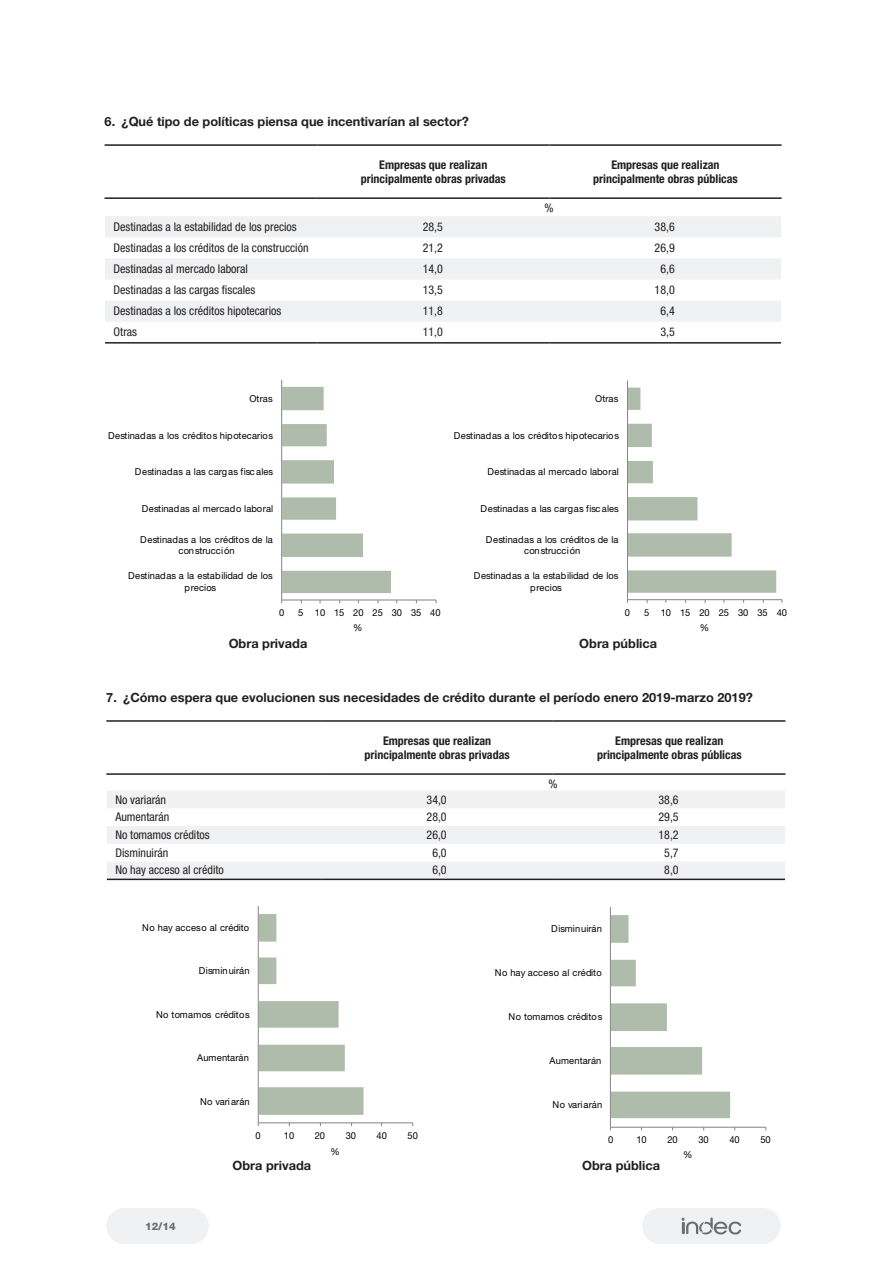
<style>
.page{position:relative;width:893px;height:1263px;background:#fff}
.page>*{position:absolute;margin:0;border:0;box-sizing:border-box;transform-origin:0 0}
.t1{font:700 12.75px "Helvetica Neue LT Std";color:#231f20}
.t2{font:condensed 12px "Helvetica Neue LT Std";color:#231f20}
.t3{font:700 condensed 12px "Helvetica Neue LT Std";color:#231f20}
.t4{font:800 10.5px "Helvetica Neue LT Std";color:#6c6d70}
.t5{font:9.6px/11.6px "Helvetica Neue LT Std";letter-spacing:.02em;color:#000;text-align:center}
.t6{font:9.6px/11.6px "Helvetica Neue LT Std";color:#000;text-align:center}
</style>
<div class="page">
<div style="left:642px;top:1208px;width:36px;height:36px;background:#f0f1f2;border-radius:50%"></div>
<div style="left:106px;top:1208px;width:36px;height:36px;background:#f0f1f2;border-radius:50%"></div>
<div style="left:745px;top:1208px;width:36px;height:36px;background:#f0f1f2;border-radius:50%"></div>
<div style="left:173px;top:1208px;width:36px;height:36px;background:#f0f1f2;border-radius:50%"></div>
<div style="left:663px;top:1208px;width:103px;height:36px;background:#f0f1f2"></div>
<div style="left:127px;top:1208px;width:67px;height:36px;background:#f0f1f2"></div>
<svg style="left:682px;top:1217px;width:59px;height:17px"></svg>
<svg style="left:611px;top:915px;width:119px;height:203px"></svg>
<hr style="left:610px;top:1127px;width:156px;height:1px;background:#898989">
<hr style="left:610px;top:907px;width:1px;height:220px;background:#898989">
<svg style="left:105px;top:216px;width:676px;height:106px;fill:#f0f1f2"></svg>
<hr style="left:105px;top:342px;width:212px;height:2px;background:#231f20">
<hr style="left:317px;top:342px;width:232px;height:2px;background:#231f20">
<hr style="left:549px;top:342px;width:232px;height:2px;background:#231f20">
<hr style="left:105px;top:144px;width:212px;height:2px;background:#231f20">
<hr style="left:317px;top:144px;width:232px;height:2px;background:#231f20">
<hr style="left:549px;top:144px;width:233px;height:2px;background:#231f20">
<hr style="left:105px;top:197px;width:212px;height:2px;background:#231f20">
<hr style="left:317px;top:197px;width:232px;height:2px;background:#231f20">
<hr style="left:549px;top:197px;width:233px;height:2px;background:#231f20">
<svg style="left:107px;top:791px;width:678px;height:88px;fill:#f0f1f2"></svg>
<hr style="left:107px;top:879px;width:214px;height:1px;background:#231f20">
<hr style="left:321px;top:879px;width:232px;height:1px;background:#231f20">
<hr style="left:553px;top:879px;width:232px;height:1px;background:#231f20">
<hr style="left:106px;top:720px;width:215px;height:2px;background:#231f20">
<hr style="left:321px;top:720px;width:232px;height:2px;background:#231f20">
<hr style="left:553px;top:720px;width:232px;height:2px;background:#231f20">
<hr style="left:106px;top:773px;width:215px;height:2px;background:#231f20">
<hr style="left:321px;top:773px;width:232px;height:2px;background:#231f20">
<hr style="left:553px;top:773px;width:232px;height:2px;background:#231f20">
<svg style="left:282px;top:387px;width:109px;height:206px"></svg>
<hr style="left:282px;top:599px;width:154px;height:1px;background:#898989">
<hr style="left:281px;top:380px;width:1px;height:220px;background:#898989">
<svg style="left:628px;top:388px;width:148px;height:205px"></svg>
<hr style="left:627px;top:599px;width:155px;height:1px;background:#898989">
<hr style="left:627px;top:381px;width:1px;height:219px;background:#898989">
<svg style="left:259px;top:914px;width:104px;height:201px"></svg>
<hr style="left:258px;top:1122px;width:155px;height:1px;background:#898989">
<hr style="left:258px;top:906px;width:1px;height:217px;background:#898989">
<p class="t1" style="left:105px;top:114px;width:366px">6. ¿Qué tipo de políticas piensa que incentivarían al sector?</p>
<p class="t3" style="left:379px;top:157px;width:110px">Empresas que realizan</p>
<p class="t3" style="left:361px;top:172px;width:147px">principalmente obras privadas</p>
<p class="t2" style="left:545px;top:201px;width:11px">%</p>
<p class="t3" style="left:611px;top:157px;width:110px">Empresas que realizan</p>
<p class="t3" style="left:593px;top:172px;width:146px">principalmente obras públicas</p>
<p class="t2" style="left:114px;top:220px;width:185px">Destinadas a la estabilidad de los precios</p>
<p class="t2" style="left:423px;top:220px;width:22px">28,5</p>
<p class="t2" style="left:655px;top:220px;width:22px">38,6</p>
<p class="t2" style="left:114px;top:241px;width:196px">Destinadas a los créditos de la construcción</p>
<p class="t2" style="left:423px;top:241px;width:22px">21,2</p>
<p class="t2" style="left:655px;top:241px;width:22px">26,9</p>
<p class="t2" style="left:114px;top:262px;width:136px">Destinadas al mercado laboral</p>
<p class="t2" style="left:423px;top:262px;width:22px">14,0</p>
<p class="t2" style="left:660px;top:262px;width:16px">6,6</p>
<p class="t2" style="left:114px;top:283px;width:143px">Destinadas a las cargas fiscales</p>
<p class="t2" style="left:423px;top:283px;width:22px">13,5</p>
<p class="t2" style="left:655px;top:283px;width:22px">18,0</p>
<p class="t2" style="left:114px;top:304px;width:169px">Destinadas a los créditos hipotecarios</p>
<p class="t2" style="left:423px;top:304px;width:22px">11,8</p>
<p class="t2" style="left:660px;top:304px;width:16px">6,4</p>
<p class="t2" style="left:114px;top:325px;width:25px">Otras</p>
<p class="t2" style="left:423px;top:325px;width:22px">11,0</p>
<p class="t2" style="left:660px;top:325px;width:16px">3,5</p>
<p class="t5" style="left:249px;top:393px;width:25px">Otras</p>
<p class="t5" style="left:595px;top:393px;width:25px">Otras</p>
<p class="t5" style="left:108px;top:429px;width:167px">Destinadas a los créditos hipotecarios</p>
<p class="t5" style="left:454px;top:430px;width:167px">Destinadas a los créditos hipotecarios</p>
<p class="t5" style="left:135px;top:466px;width:140px">Destinadas a las cargas fiscales</p>
<p class="t5" style="left:487px;top:466px;width:133px">Destinadas al mercado laboral</p>
<p class="t5" style="left:142px;top:503px;width:133px">Destinadas al mercado laboral</p>
<p class="t5" style="left:481px;top:503px;width:140px">Destinadas a las cargas fiscales</p>
<p class="t5" style="left:140px;top:533px;width:134px">Destinadas a los créditos de la construcción</p>
<p class="t5" style="left:486px;top:533px;width:134px">Destinadas a los créditos de la construcción</p>
<p class="t6" style="left:128px;top:570px;width:146px">Destinadas a la estabilidad de los precios</p>
<p class="t6" style="left:474px;top:570px;width:146px">Destinadas a la estabilidad de los precios</p>
<p class="t5" style="left:279px;top:607px;width:7px">0</p>
<p class="t6" style="left:298px;top:607px;width:144px">5 10 15 20 25 30 35 40</p>
<p class="t5" style="left:625px;top:606px;width:7px">0</p>
<p class="t6" style="left:644px;top:606px;width:145px">5 10 15 20 25 30 35 40</p>
<p class="t5" style="left:353px;top:622px;width:11px">%</p>
<p class="t5" style="left:700px;top:621px;width:11px">%</p>
<p class="t1" style="left:229px;top:636px;width:80px">Obra privada</p>
<p class="t1" style="left:579px;top:636px;width:79px">Obra pública</p>
<p class="t1" style="left:106px;top:690px;width:648px">7. ¿Cómo espera que evolucionen sus necesidades de crédito durante el período enero 2019-marzo 2019?</p>
<p class="t3" style="left:383px;top:733px;width:110px">Empresas que realizan</p>
<p class="t3" style="left:365px;top:747px;width:147px">principalmente obras privadas</p>
<p class="t2" style="left:548px;top:777px;width:11px">%</p>
<p class="t3" style="left:615px;top:733px;width:110px">Empresas que realizan</p>
<p class="t3" style="left:597px;top:747px;width:146px">principalmente obras públicas</p>
<p class="t2" style="left:115px;top:792px;width:52px">No variarán</p>
<p class="t2" style="left:427px;top:792px;width:22px">34,0</p>
<p class="t2" style="left:658px;top:792px;width:22px">38,6</p>
<p class="t2" style="left:115px;top:810px;width:55px">Aumentarán</p>
<p class="t2" style="left:427px;top:810px;width:22px">28,0</p>
<p class="t2" style="left:658px;top:810px;width:22px">29,5</p>
<p class="t2" style="left:115px;top:828px;width:96px">No tomamos créditos</p>
<p class="t2" style="left:427px;top:828px;width:22px">26,0</p>
<p class="t2" style="left:658px;top:828px;width:22px">18,2</p>
<p class="t2" style="left:115px;top:846px;width:55px">Disminuirán</p>
<p class="t2" style="left:432px;top:846px;width:16px">6,0</p>
<p class="t2" style="left:664px;top:846px;width:16px">5,7</p>
<p class="t2" style="left:115px;top:863px;width:110px">No hay acceso al crédito</p>
<p class="t2" style="left:432px;top:863px;width:16px">6,0</p>
<p class="t2" style="left:664px;top:863px;width:16px">8,0</p>
<p class="t5" style="left:142px;top:922px;width:108px">No hay acceso al crédito</p>
<p class="t6" style="left:551px;top:923px;width:52px">Disminuirán</p>
<p class="t6" style="left:199px;top:965px;width:52px">Disminuirán</p>
<p class="t5" style="left:495px;top:967px;width:108px">No hay acceso al crédito</p>
<p class="t5" style="left:156px;top:1008px;width:95px">No tomamos créditos</p>
<p class="t5" style="left:509px;top:1011px;width:95px">No tomamos créditos</p>
<p class="t5" style="left:197px;top:1052px;width:53px">Aumentarán</p>
<p class="t5" style="left:550px;top:1055px;width:53px">Aumentarán</p>
<p class="t5" style="left:200px;top:1095px;width:51px">No variarán</p>
<p class="t5" style="left:552px;top:1099px;width:51px">No variarán</p>
<p class="t5" style="left:256px;top:1129px;width:7px">0</p>
<p class="t5" style="left:284px;top:1129px;width:12px">10</p>
<p class="t5" style="left:315px;top:1129px;width:12px">20</p>
<p class="t5" style="left:346px;top:1129px;width:12px">30</p>
<p class="t5" style="left:377px;top:1129px;width:12px">40</p>
<p class="t5" style="left:407px;top:1129px;width:12px">50</p>
<p class="t5" style="left:608px;top:1133px;width:7px">0</p>
<p class="t5" style="left:636px;top:1133px;width:12px">10</p>
<p class="t5" style="left:667px;top:1133px;width:12px">20</p>
<p class="t5" style="left:698px;top:1133px;width:12px">30</p>
<p class="t5" style="left:729px;top:1133px;width:12px">40</p>
<p class="t5" style="left:760px;top:1133px;width:12px">50</p>
<p class="t5" style="left:331px;top:1145px;width:11px">%</p>
<p class="t5" style="left:683px;top:1149px;width:11px">%</p>
<p class="t1" style="left:233px;top:1158px;width:80px">Obra privada</p>
<p class="t1" style="left:582px;top:1158px;width:79px">Obra pública</p>
<p class="t4" style="left:145px;top:1220px;width:32px">12/14</p>
</div>
